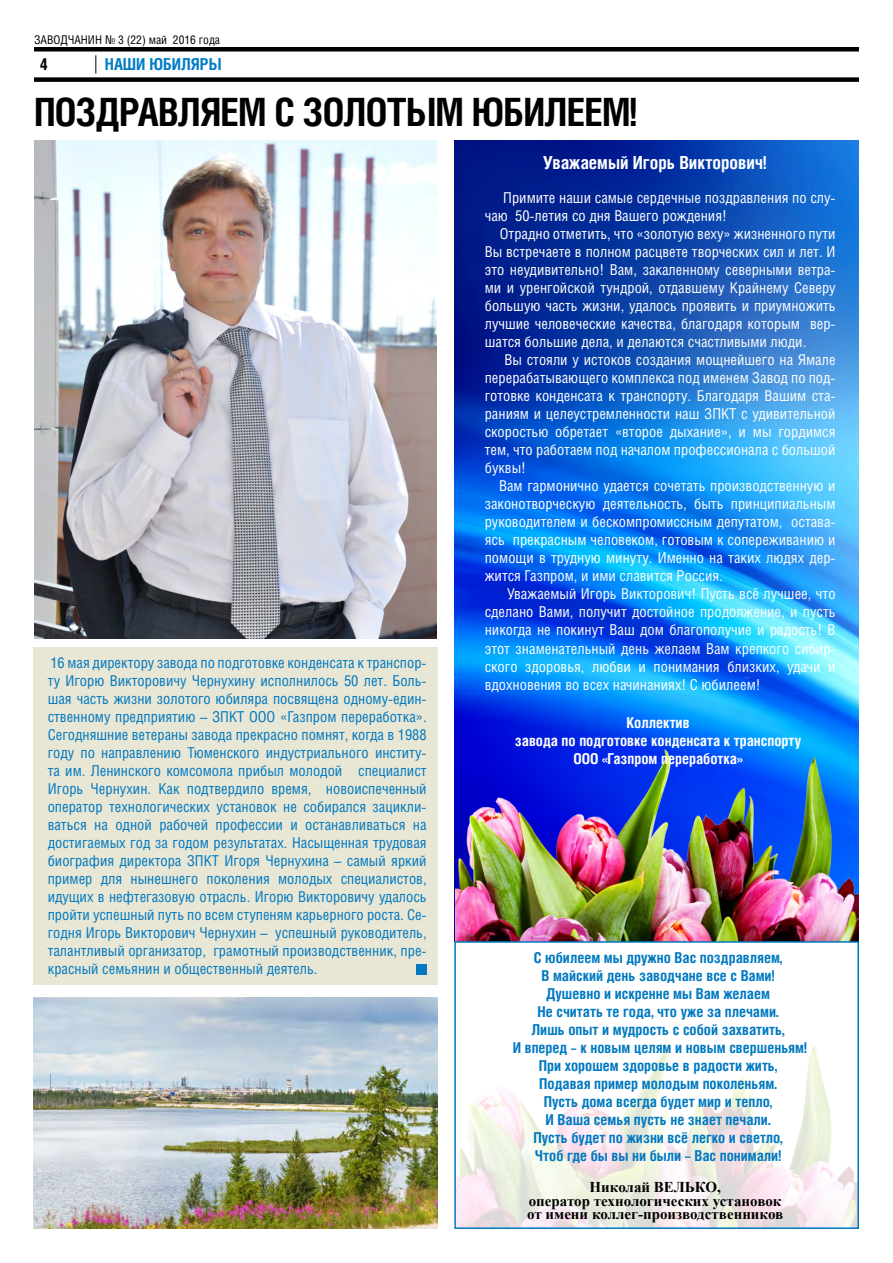
<style>
.page{position:relative;width:893px;height:1263px;background:#fff}
.page>*{position:absolute;margin:0;border:0;box-sizing:border-box;transform-origin:0 0}
.t1{font:700 39px "Helios Cond";letter-spacing:-.02em;color:#000}
.t2{font:700 18px "Helios Cond";color:#fff}
.t3{font:700 16.5px "Helios Cond";color:#007dc5}
.t4{font:700 16.5px "Helios Cond";color:#000}
.t5{font:15px/18px "Helios Cond";color:#fff;text-align:justify}
.t6{font:15px/18px "Helios Cond";color:#0079c1;text-align:justify}
.t7{font:700 15px/18px "Helios Cond";color:#0079c1;text-align:center}
.t8{font:700 15px/13.5px "Times New Roman";color:#000;text-align:center}
.t9{font:700 15px/18px "Helios Cond";color:#fff;text-align:center}
.t10{font:12px "Helios Cond C";color:#000}
</style>
<div class="page">
<div style="left:34px;top:47px;width:825px;height:5px;background:#000"></div>
<div style="left:34px;top:77px;width:825px;height:5px;background:#000"></div>
<svg style="left:95px;top:55px;width:1px;height:19px"></svg>
<div style="left:33px;top:647px;width:405px;height:338px;background:#e8e6d4"></div>
<img style="left:454px;top:140px;width:405px;height:801px">
<img style="left:455px;top:678px;width:404px;height:263px">
<img style="left:457px;top:1038px;width:399px;height:188px">
<img style="left:33px;top:997px;width:405px;height:232px">
<img style="left:34px;top:140px;width:403px;height:499px">
<div style="left:416px;top:965px;width:11px;height:10px;background:#0079c1"></div>
<div style="left:454px;top:941px;width:405px;height:288px;border:2px solid #0079c1"></div>
<p class="t10" style="left:34px;top:32px;width:188px">ЗАВОДЧАНИН № 3 (22) май 2016 года</p>
<p class="t3" style="left:105px;top:54px;width:118px">НАШИ ЮБИЛЯРЫ</p>
<h1 class="t1" style="left:34px;top:89px;width:605px">ПОЗДРАВЛЯЕМ С ЗОЛОТЫМ ЮБИЛЕЕМ!</h1>
<p class="t4" style="left:40px;top:54px;width:10px">4</p>
<p class="t6" style="left:48px;top:653px;width:380px">16 мая директору завода по подготовке конденсата к транспор&shy;ту Игорю Викторовичу Чернухину исполнилось 50 лет. Боль&shy;шая часть жизни золотого юбиляра посвящена одному-един&shy;ственному предприятию – ЗПКТ ООО «Газпром переработка».<br>Сегодняшние ветераны завода прекрасно помнят, когда в 1988 году по направлению Тюменского индустриального институ&shy;та им. Ленинского комсомола прибыл молодой специалист Игорь Чернухин. Как подтвердило время, новоиспеченный оператор технологических установок не собирался зацикли&shy;ваться на одной рабочей профессии и останавливаться на достигаемых год за годом результатах. Насыщенная трудовая биография директора ЗПКТ Игоря Чернухина – самый яркий пример для нынешнего поколения молодых специалистов, идущих в нефтегазовую отрасль. Игорю Викторовичу удалось пройти успешный путь по всем ступеням карьерного роста. Се&shy;годня Игорь Викторович Чернухин – успешный руководитель, талантливый организатор, грамотный производственник, пре&shy;красный семьянин и общественный деятель.</p>
<p class="t2" style="left:543px;top:151px;width:225px">Уважаемый Игорь Викторович!</p>
<p class="t5" style="left:485px;top:189px;width:352px;text-indent:19px">Примите наши самые сердечные поздравления по слу&shy;чаю 50-летия со дня Вашего рождения!</p>
<p class="t5" style="left:485px;top:225px;width:352px;text-indent:15px">Отрадно отметить, что «золотую веху» жизненного пути Вы встречаете в полном расцвете творческих сил и лет. И это неудивительно! Вам, закаленному северными ветра&shy;ми и уренгойской тундрой, отдавшему Крайнему Северу большую часть жизни, удалось проявить и приумножить лучшие человеческие качества, благодаря которым вер&shy;шатся большие дела, и делаются счастливыми люди.</p>
<p class="t5" style="left:485px;top:351px;width:352px;text-indent:20px">Вы стояли у истоков создания мощнейшего на Ямале перерабатывающего комплекса под именем Завод по под&shy;готовке конденсата к транспорту. Благодаря Вашим ста&shy;раниям и целеустремленности наш ЗПКТ с удивительной скоростью обретает «второе дыхание», и мы гордимся тем, что работаем под началом профессионала с большой буквы!</p>
<p class="t5" style="left:485px;top:477px;width:352px;text-indent:14px">Вам гармонично удается сочетать производственную и законотворческую деятельность, быть принципиальным руководителем и бескомпромиссным депутатом, остава&shy;ясь прекрасным человеком, готовым к сопереживанию и помощи в трудную минуту. Именно на таких людях дер&shy;жится Газпром, и ими славится Россия.</p>
<p class="t5" style="left:485px;top:585px;width:352px;text-indent:22px">Уважаемый Игорь Викторович! Пусть всё лучшее, что сделано Вами, получит достойное продолжение, и пусть никогда не покинут Ваш дом благополучие и радость! В этот знаменательный день желаем Вам крепкого сибир&shy;ского здоровья, любви и понимания близких, удачи и вдохновения во всех начинаниях! С юбилеем!</p>
<p class="t9" style="left:515px;top:714px;width:288px">Коллектив<br>завода по подготовке конденсата к транспорту<br>ООО «Газпром переработка»</p>
<p class="t7" style="left:513px;top:949px;width:296px">С юбилеем мы дружно Вас поздравляем,<br>В майский день заводчане все с Вами!<br>Душевно и искренне мы Вам желаем<br>Не считать те года, что уже за плечами.<br>Лишь опыт и мудрость с собой захватить,<br>И вперед – к новым целям и новым свершеньям!<br>При хорошем здоровье в радости жить,<br>Подавая пример молодым поколеньям.<br>Пусть дома всегда будет мир и тепло,<br>И Ваша семья пусть не знает печали.<br>Пусть будет по жизни всё легко и светло,<br>Чтоб где бы вы ни были – Вас понимали!</p>
<p class="t8" style="left:527px;top:1180px;width:258px">Николай ВЕЛЬКО,<br>оператор технологических установок от имени коллег-производственников</p>
</div>
